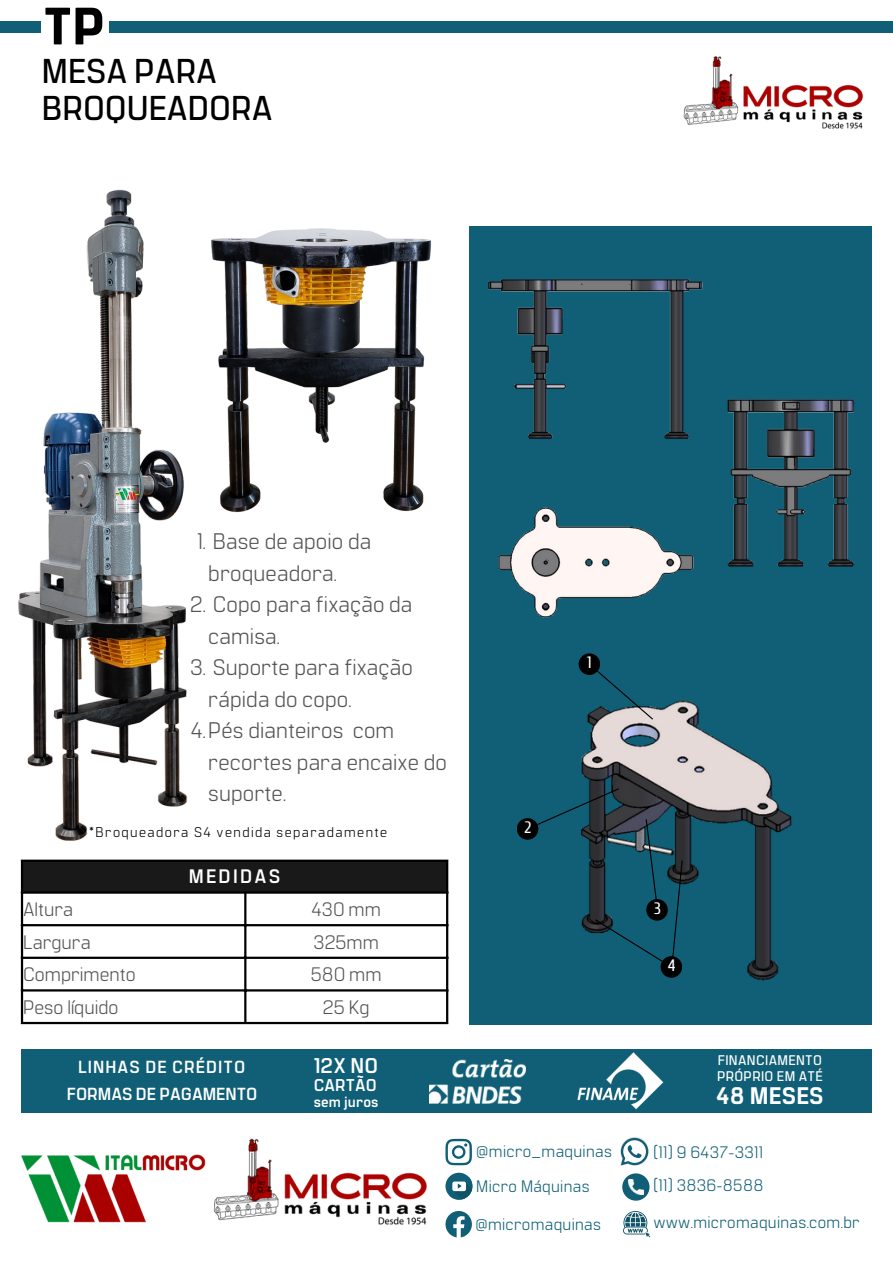
<style>
.page{position:relative;width:893px;height:1264px;background:#fff}
.page>*{position:absolute;margin:0;border:0;box-sizing:border-box;transform-origin:0 0}
.t1{font:800 52.5px "Manifold CF";color:#000}
.t2{font:600 34.5px/37.5px "Manifold CF";color:#000}
.t3{font:800 23.85px "Manifold CF";letter-spacing:.01em;color:#fff}
.t4{font:22.5px/31.5px "Manifold CF";letter-spacing:.005em;color:#545454}
.t5{font:700 21.3px "Manifold CF";color:#fff}
.t6{font:19.5px "Manifold CF";color:#545454}
.t7{font:700 19.5px "Manifold CF";letter-spacing:.115em;color:#fff}
.t8{font:700 17.55px "Manifold CF";color:#fff}
.t9{font:700 17.55px "Manifold CF";letter-spacing:.06em;color:#fff}
.t10{font:700 17.1px "Manifold CF";letter-spacing:.01em;color:#fff}
.t11{font:16.65px "Manifold CF";letter-spacing:.02em;color:#105f76}
.t12{font:16.5px "Cuprum";color:#fff}
.t13{font:700 14.85px "Manifold CF";letter-spacing:.01em;color:#fff}
.t14{font:14.1px "Manifold CF";letter-spacing:.1em;color:#000}
.t15{font:600 13.95px/15.8px "Manifold CF";letter-spacing:.025em;color:#fff}
</style>
<div class="page">
<img style="left:683px;top:56px;width:181px;height:73px">
<div style="left:469px;top:226px;width:402px;height:798px;background:#105f76"></div>
<img style="left:581px;top:700px;width:211px;height:281px">
<svg style="left:596px;top:670px;width:58px;height:50px"></svg>
<div style="left:578px;top:653px;width:22px;height:22px;background:#000;border-radius:50%"></div>
<svg style="left:645px;top:818px;width:12px;height:84px"></svg>
<div style="left:516px;top:818px;width:22px;height:21px;background:#000;border-radius:50%"></div>
<svg style="left:593px;top:918px;width:70px;height:44px"></svg>
<div style="left:660px;top:956px;width:22px;height:21px;background:#000;border-radius:50%"></div>
<svg style="left:536px;top:787px;width:84px;height:39px"></svg>
<div style="left:22px;top:860px;width:425px;height:32px;background:#191919"></div>
<hr style="left:21px;top:861px;width:2px;height:160px;background:#000">
<hr style="left:244px;top:893px;width:2px;height:128px;background:#000">
<hr style="left:446px;top:861px;width:2px;height:160px;background:#000">
<hr style="left:21px;top:859px;width:427px;height:2px;background:#000">
<hr style="left:21px;top:891px;width:427px;height:2px;background:#000">
<hr style="left:21px;top:924px;width:427px;height:2px;background:#000">
<hr style="left:21px;top:956px;width:427px;height:2px;background:#000">
<hr style="left:21px;top:989px;width:427px;height:2px;background:#000">
<hr style="left:21px;top:1021px;width:427px;height:3px;background:#000">
<div style="left:646px;top:899px;width:21px;height:21px;background:#000;border-radius:50%"></div>
<div style="left:622px;top:1173px;width:27px;height:27px;background:#105f76;border-radius:50%"></div>
<img style="left:628px;top:1179px;width:15px;height:15px">
<svg style="left:445px;top:1172px;width:27px;height:27px"></svg>
<svg style="left:449px;top:1176px;width:24px;height:24px"></svg>
<svg style="left:620px;top:1137px;width:28px;height:28px"></svg>
<svg style="left:445px;top:1138px;width:27px;height:27px"></svg>
<svg style="left:445px;top:1211px;width:27px;height:26px"></svg>
<svg style="left:623px;top:1211px;width:27px;height:26px"></svg>
<div style="left:21px;top:1049px;width:850px;height:63px;background:#105f76"></div>
<img style="left:207px;top:1084px;width:226px;height:141px">
<img style="left:21px;top:1112px;width:185px;height:111px">
<img style="left:430px;top:1059px;width:95px;height:44px">
<img style="left:577px;top:1052px;width:87px;height:58px">
<img style="left:18px;top:189px;width:169px;height:652px">
<svg style="left:671px;top:859px;width:12px;height:100px"></svg>
<img style="left:211px;top:228px;width:220px;height:285px">
<div style="left:0;top:21px;width:892px;height:12px;background:#105f76"></div>
<div style="left:41px;top:6px;width:67px;height:138px;background:#fff"></div>
<img style="left:744px;top:399px;width:110px;height:168px">
<img style="left:488px;top:279px;width:256px;height:176px">
<img style="left:498px;top:455px;width:253px;height:199px">
<p class="t1" style="left:43px;top:-8px;width:63px">TP</p>
<p class="t2" style="left:42px;top:50px;width:232px">MESA PARA<br>BROQUEADORA</p>
<p class="t4" style="left:208px;top:524px;width:165px;text-indent:-11px">1. Base de apoio da broqueadora.</p>
<p class="t4" style="left:208px;top:587px;width:206px;text-indent:-18px">2. Copo para fixação da camisa.</p>
<p class="t4" style="left:208px;top:650px;width:206px;text-indent:-18px">3. Suporte para fixação rápida do copo.</p>
<p class="t4" style="left:208px;top:713px;width:240px;text-indent:-18px">4.Pés dianteiros com recortes para encaixe do suporte.</p>
<p class="t14" style="left:89px;top:823px;width:299px">*Broqueadora S4 vendida separadamente</p>
<p class="t7" style="left:189px;top:863px;width:93px">MEDIDAS</p>
<p class="t6" style="left:23px;top:896px;width:52px">Altura</p>
<p class="t6" style="left:311px;top:896px;width:71px">430 mm</p>
<p class="t6" style="left:23px;top:929px;width:69px">Largura</p>
<p class="t6" style="left:313px;top:929px;width:67px">325mm</p>
<p class="t6" style="left:23px;top:961px;width:114px">Comprimento</p>
<p class="t6" style="left:311px;top:961px;width:72px">580 mm</p>
<p class="t6" style="left:23px;top:994px;width:97px">Peso líquido</p>
<p class="t6" style="left:323px;top:994px;width:48px">25 Kg</p>
<p class="t12" style="left:587px;top:653px;width:6px">1</p>
<p class="t12" style="left:525px;top:818px;width:8px">2</p>
<p class="t12" style="left:654px;top:899px;width:8px">3</p>
<p class="t12" style="left:668px;top:956px;width:9px">4</p>
<p class="t9" style="left:78px;top:1055px;width:169px">LINHAS DE CRÉDITO</p>
<p class="t8" style="left:67px;top:1082px;width:192px">FORMAS DE PAGAMENTO</p>
<p class="t15" style="left:717px;top:1051px;width:107px">FINANCIAMENTO<br>PRÓPRIO EM ATÉ</p>
<p class="t5" style="left:313px;top:1051px;width:66px">12X NO</p>
<p class="t10" style="left:313px;top:1073px;width:65px">CARTÃO</p>
<p class="t13" style="left:313px;top:1091px;width:66px">sem juros</p>
<p class="t3" style="left:716px;top:1079px;width:109px">48 MESES</p>
<p class="t11" style="left:476px;top:1140px;width:137px">@micro_maquinas</p>
<p class="t11" style="left:653px;top:1141px;width:111px">(11) 9 6437-3311</p>
<p class="t11" style="left:476px;top:1175px;width:115px">Micro Máquinas</p>
<p class="t11" style="left:475px;top:1212px;width:127px">@micromaquinas</p>
<p class="t11" style="left:653px;top:1174px;width:112px">(11) 3836-8588</p>
<p class="t11" style="left:653px;top:1211px;width:208px">www.micromaquinas.com.br</p>
</div>
